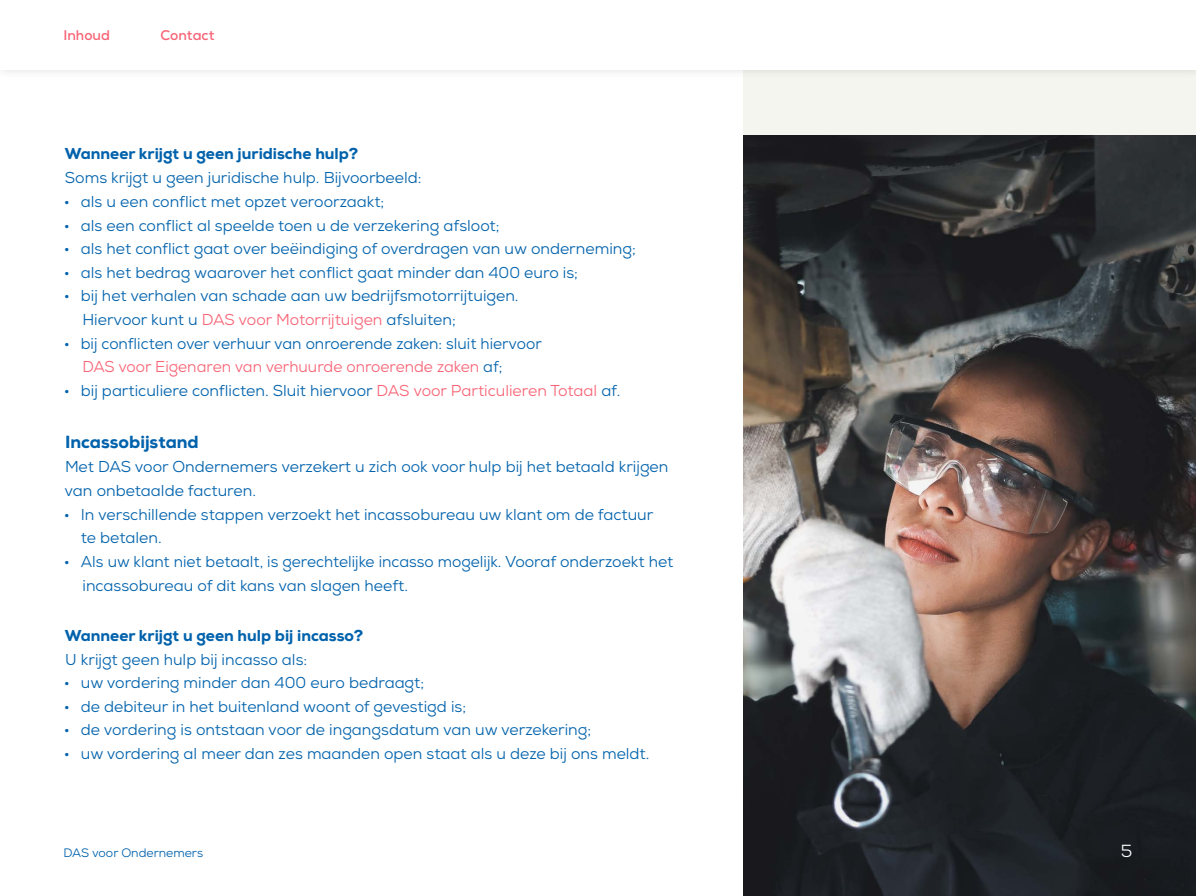
<style>
.page{position:relative;width:1196px;height:896px;background:#fff}
.page>*{position:absolute;margin:0;border:0;box-sizing:border-box;transform-origin:0 0}
.t1{font:800 17.5px "Nexa";color:#0062ac}
.t2{font:17.5px "Nexa";color:#fff}
.t3{font:15.75px/23.6px "Nexa";color:#0062ac}
.t4{font:800 15.75px "Nexa";color:#0062ac}
.t5{font:700 14px "Nexa";color:#f76375}
.t6{font:12.25px "Nexa";color:#0062ac}
.s1{color:#f86476}
</style>
<div class="page">
<div style="left:743px;top:0;width:452px;height:896px;background:#f5f5f0"></div>
<img style="left:743px;top:135px;width:452px;height:761px">
<div style="left:0;top:0;width:1195px;height:79px;background:#000;opacity:.1"></div>
<div style="left:0;top:0;width:1195px;height:69px;background:#fff"></div>
<p class="t5" style="left:63px;top:26px;width:48px">Inhoud</p>
<p class="t5" style="left:161px;top:26px;width:55px">Contact</p>
<p class="t4" style="left:65px;top:144px;width:295px">Wanneer krijgt u geen juridische hulp?</p>
<p class="t3" style="left:65px;top:166px;width:358px">Soms krijgt u geen juridische hulp. Bijvoorbeeld:</p>
<p class="t3" style="left:64px;top:190px;width:322px">• als u een conflict met opzet veroorzaakt;</p>
<p class="t3" style="left:64px;top:213px;width:437px">• als een conflict al speelde toen u de verzekering afsloot;</p>
<p class="t3" style="left:64px;top:237px;width:573px">• als het conflict gaat over beëindiging of overdragen van uw onderneming;</p>
<p class="t3" style="left:64px;top:261px;width:515px">• als het bedrag waarover het conflict gaat minder dan 400 euro is;</p>
<p class="t3" style="left:82px;top:284px;width:437px;text-indent:-18px">• bij het verhalen van schade aan uw bedrijfsmotorrijtuigen.<br>Hiervoor kunt u <span class="s1">DAS voor Motorrijtuigen</span> afsluiten;</p>
<p class="t3" style="left:82px;top:331px;width:461px;text-indent:-18px">• bij conflicten over verhuur van onroerende zaken: sluit hiervoor<br><span class="s1">DAS voor Eigenaren van verhuurde onroerende zaken</span> af;</p>
<p class="t3" style="left:64px;top:379px;width:558px">• bij particuliere conflicten. Sluit hiervoor <span class="s1">DAS voor Particulieren Totaal</span> af.</p>
<p class="t1" style="left:65px;top:431px;width:135px">Incassobijstand</p>
<p class="t3" style="left:65px;top:455px;width:605px;line-height:24.1px">Met DAS voor Ondernemers verzekert u zich ook voor hulp bij het betaald krijgen van onbetaalde facturen.</p>
<p class="t3" style="left:81px;top:503px;width:574px;text-indent:-17px">• In verschillende stappen verzoekt het incassobureau uw klant om de factuur te betalen.</p>
<p class="t3" style="left:82px;top:550px;width:592px;text-indent:-19px">• Als uw klant niet betaalt, is gerechtelijke incasso mogelijk. Vooraf onderzoekt het incassobureau of dit kans van slagen heeft.</p>
<p class="t4" style="left:65px;top:625px;width:300px">Wanneer krijgt u geen hulp bij incasso?</p>
<p class="t3" style="left:65px;top:647px;width:244px">U krijgt geen hulp bij incasso als:</p>
<p class="t3" style="left:64px;top:671px;width:362px">• uw vordering minder dan 400 euro bedraagt;</p>
<p class="t3" style="left:64px;top:695px;width:404px">• de debiteur in het buitenland woont of gevestigd is;</p>
<p class="t3" style="left:64px;top:718px;width:528px">• de vordering is ontstaan voor de ingangsdatum van uw verzekering;</p>
<p class="t3" style="left:64px;top:742px;width:587px">• uw vordering al meer dan zes maanden open staat als u deze bij ons meldt.</p>
<p class="t6" style="left:63px;top:845px;width:141px">DAS voor Ondernemers</p>
<p class="t2" style="left:1120px;top:840px;width:13px">5</p>
</div>
